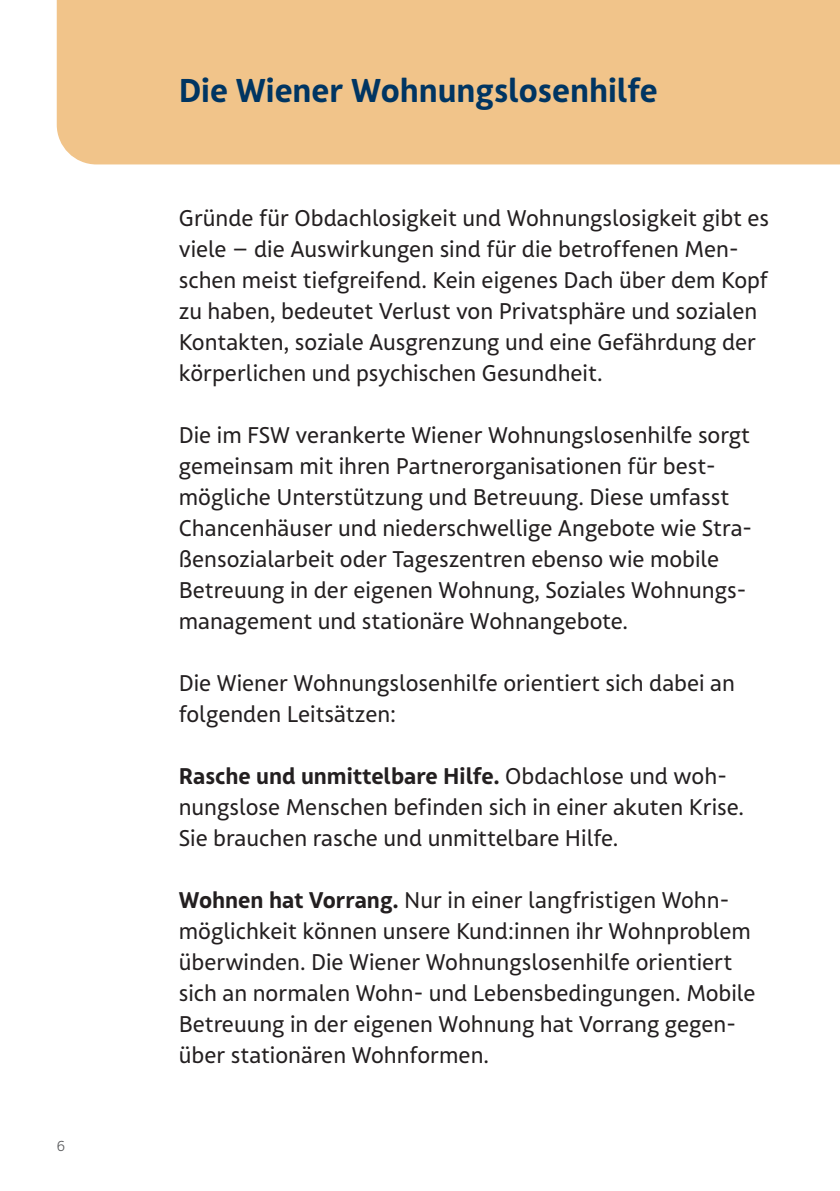
<style>
.page{position:relative;width:840px;height:1191px;background:#fff}
.page>*{position:absolute;margin:0;border:0;box-sizing:border-box;transform-origin:0 0}
.t1{font:700 32px "FSW Sans Pro";color:#003562}
.t2{font:22px/31px "FSW Sans Pro";color:#231f20}
.t3{font:300 14px "FSW Sans Pro";color:#57585a}
.s1{font-weight:700}
</style>
<div class="page">
<div style="left:57px;top:0;width:782px;height:164px;background:#f1c48a"></div>
<p class="t3" style="left:57px;top:1138px;width:10px">6</p>
<h1 class="t1" style="left:179px;top:70px;width:480px">Die Wiener Wohnungslosenhilfe</h1>
<p class="t2" style="left:179px;top:203px;width:591px">Gründe für Obdachlosigkeit und Wohnungslosigkeit gibt es viele – die Auswirkungen sind für die betroffenen Men&shy;schen meist tiefgreifend. Kein eigenes Dach über dem Kopf zu haben, bedeutet Verlust von Privatsphäre und sozialen Kontakten, soziale Ausgrenzung und eine Gefährdung der körperlichen und psychischen Gesundheit.</p>
<p class="t2" style="left:179px;top:420px;width:574px">Die im FSW verankerte Wiener Wohnungslosenhilfe sorgt gemeinsam mit ihren Partnerorganisationen für best&shy;mögliche Unterstützung und Betreuung. Diese umfasst Chancenhäuser und niederschwellige Angebote wie Stra&shy;ßensozialarbeit oder Tageszentren ebenso wie mobile Betreuung in der eigenen Wohnung, Soziales Wohnungs&shy;management und stationäre Wohnangebote.</p>
<p class="t2" style="left:179px;top:668px;width:557px">Die Wiener Wohnungslosenhilfe orientiert sich dabei an folgenden Leitsätzen:</p>
<p class="t2" style="left:179px;top:761px;width:566px"><span class="s1">Rasche und unmittelbare Hilfe.</span> Obdachlose und woh&shy;nungslose Menschen befinden sich in einer akuten Krise.<br>Sie brauchen rasche und unmittelbare Hilfe.</p>
<p class="t2" style="left:179px;top:885px;width:578px"><span class="s1">Wohnen hat Vorrang.</span> Nur in einer langfristigen Wohn&shy;möglichkeit können unsere Kund:innen ihr Wohnproblem überwinden. Die Wiener Wohnungslosenhilfe orientiert sich an normalen Wohn- und Lebensbedingungen. Mobile Betreuung in der eigenen Wohnung hat Vorrang gegen&shy;über stationären Wohnformen.</p>
</div>
